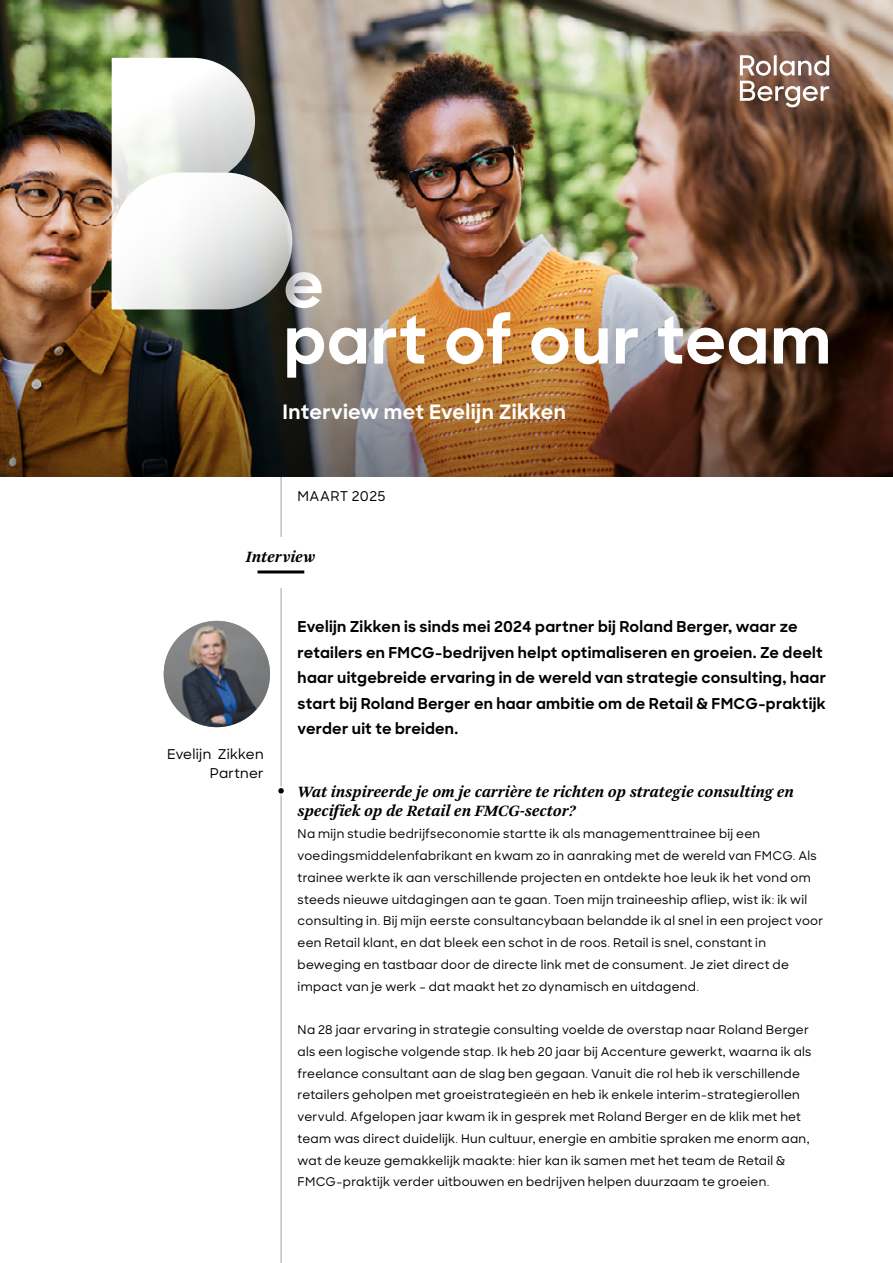
<style>
.page{position:relative;width:893px;height:1263px;background:#fff}
.page>*{position:absolute;margin:0;border:0;box-sizing:border-box;transform-origin:0 0}
.Heading_1{font:700 65.25px "RB Design";letter-spacing:.005em;color:#fff}
.Heading_1-2{font:700 19.8px "RB Design";letter-spacing:.015em;color:#fff}
.Heading_4{font:italic 700 16.5px/19.5px "Arnhem Pro";color:#000}
.Introduction_text_small{font:700 15px/25.5px "RB Design";letter-spacing:.015em;color:#000}
.Author_Status{font:500 13.5px "RB Design";letter-spacing:.02em;color:#000}
.Publication_Date{font:500 13.5px "RB Design";letter-spacing:.02em;color:#000}
.Copy_Text{font:500 12px/21.8px "RB Design";letter-spacing:.025em;color:#000}
</style>
<div class="page">
<hr style="left:281px;top:0;width:1px;height:1262px;background:#a0a0a0">
<img style="left:0;top:0;width:893px;height:266px">
<img style="left:0;top:266px;width:893px;height:211px">
<div style="left:278px;top:787px;width:7px;height:7px;background:#000;border-radius:50%"></div>
<div style="left:277px;top:786px;width:8px;height:9px;border:2px solid #fff;border-radius:50%"></div>
<img style="left:164px;top:621px;width:106px;height:106px;border-radius:53px">
<div style="left:207px;top:538px;width:148px;height:50px;background:#fff"></div>
<hr style="left:259px;top:570px;width:44px;height:3px;background:#000">
<svg style="left:740px;top:55px;width:89px;height:52px"></svg>
<svg style="left:112px;top:58px;width:180px;height:114px"></svg>
<svg style="left:112px;top:172px;width:210px;height:137px"></svg>
<p class="Heading_1" style="left:284px;top:297px;width:549px">part of our team</p>
<p class="Heading_1-2" style="left:282px;top:399px;width:285px">Interview met Evelijn Zikken</p>
<p class="Publication_Date" style="left:298px;top:487px;width:89px">MAART 2025</p>
<p class="Heading_4" style="left:246px;top:547px;width:71px">Interview</p>
<p class="Author_Status" style="left:167px;top:745px;width:98px">Evelijn Zikken</p>
<p class="Author_Status" style="left:210px;top:764px;width:55px">Partner</p>
<p class="Introduction_text_small" style="left:298px;top:614px;width:530px">Evelijn Zikken is sinds mei 2024 partner bij Roland Berger, waar ze retailers en FMCG-bedrijven helpt optimaliseren en groeien. Ze deelt haar uitgebreide ervaring in de wereld van strategie consulting, haar start bij Roland Berger en haar ambitie om de Retail &amp; FMCG-praktijk verder uit te breiden.</p>
<p class="Heading_4" style="left:298px;top:782px;width:498px">Wat inspireerde je om je carrière te richten op strategie consulting en specifiek op de Retail en FMCG-sector?</p>
<p class="Copy_Text" style="left:298px;top:823px;width:527px">Na mijn studie bedrijfseconomie startte ik als managementtrainee bij een voedingsmiddelenfabrikant en kwam zo in aanraking met de wereld van FMCG. Als trainee werkte ik aan verschillende projecten en ontdekte hoe leuk ik het vond om steeds nieuwe uitdagingen aan te gaan. Toen mijn traineeship afliep, wist ik: ik wil consulting in. Bij mijn eerste consultancybaan belandde ik al snel in een project voor een Retail klant, en dat bleek een schot in de roos. Retail is snel, constant in beweging en tastbaar door de directe link met de consument. Je ziet direct de impact van je werk – dat maakt het zo dynamisch en uitdagend.</p>
<p class="Copy_Text" style="left:298px;top:1019px;width:515px">Na 28 jaar ervaring in strategie consulting voelde de overstap naar Roland Berger als een logische volgende stap. Ik heb 20 jaar bij Accenture gewerkt, waarna ik als freelance consultant aan de slag ben gegaan. Vanuit die rol heb ik verschillende retailers geholpen met groeistrategieën en heb ik enkele interim-strategierollen vervuld. Afgelopen jaar kwam ik in gesprek met Roland Berger en de klik met het team was direct duidelijk. Hun cultuur, energie en ambitie spraken me enorm aan, wat de keuze gemakkelijk maakte: hier kan ik samen met het team de Retail &amp; FMCG-praktijk verder uitbouwen en bedrijven helpen duurzaam te groeien.</p>
</div>
